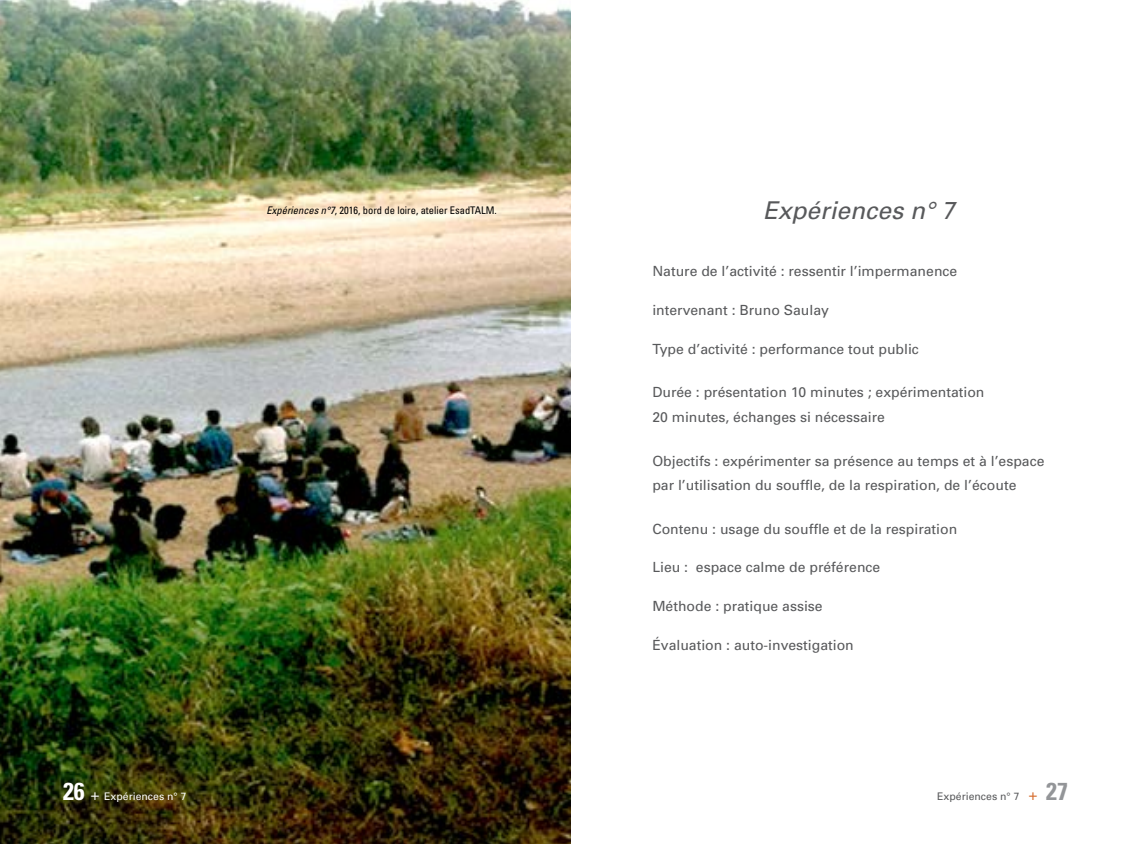
<style>
.page{position:relative;width:1141px;height:844px;background:#fff}
.page>*{position:absolute;margin:0;border:0;box-sizing:border-box;transform-origin:0 0}
.t1{font:italic 24.5px "Univers";color:#58595b}
.t2{font:14px/24.5px "Univers";color:#58595b}
.t3{font:condensed 10.5px "Univers";color:#000}
.t4{font:10.5px "Univers";color:#fff}
.t5{font:10.5px "Univers";color:#58595b}
.s1{font-style:italic}
.s2{font-weight:700;font-stretch:condensed;font-size:24.5px}
.s3{font-size:15.75px}
.s4{font-size:15.75px;color:#d56a2a}
.s5{font-weight:700;font-stretch:condensed;font-size:24.5px;color:#939598}
</style>
<div class="page">
<img style="left:0;top:0;width:570px;height:843px">
<p class="t3" style="left:267px;top:204px;width:232px"><span class="s1">Expériencesn°7</span>, 2016, bord de loire, atelier EsadTALM.</p>
<h1 class="t1" style="left:763px;top:195px;width:200px">Expériences n° 7</h1>
<p class="t2" style="left:652px;top:259px;width:306px">Nature de l’activité : ressentir l’impermanence</p>
<p class="t2" style="left:652px;top:297px;width:178px">intervenant : Bruno Saulay</p>
<p class="t2" style="left:652px;top:336px;width:268px">Type d’activité : performance tout public</p>
<p class="t2" style="left:652px;top:380px;width:334px">Durée : présentation 10 minutes ; expérimentation<br>20 minutes, échanges si nécessaire</p>
<p class="t2" style="left:652px;top:448px;width:394px">Objectifs : expérimenter sa présence au temps et à l’espace par l’utilisation du souffle, de la respiration, de l’écoute</p>
<p class="t2" style="left:652px;top:516px;width:306px">Contenu : usage du souffle et de la respiration</p>
<p class="t2" style="left:652px;top:555px;width:229px">Lieu : espace calme de préférence</p>
<p class="t2" style="left:652px;top:593px;width:172px">Méthode : pratique assise</p>
<p class="t2" style="left:652px;top:632px;width:203px">Évaluation : auto-investigation</p>
<p class="t4" style="left:63px;top:790px;width:125px"><span class="s2">26</span> <span class="s3">+</span> Expériences n° 7</p>
<p class="t5" style="left:937px;top:790px;width:132px">Expériences n° 7 <span class="s4">+</span> <span class="s5">27</span></p>
</div>
